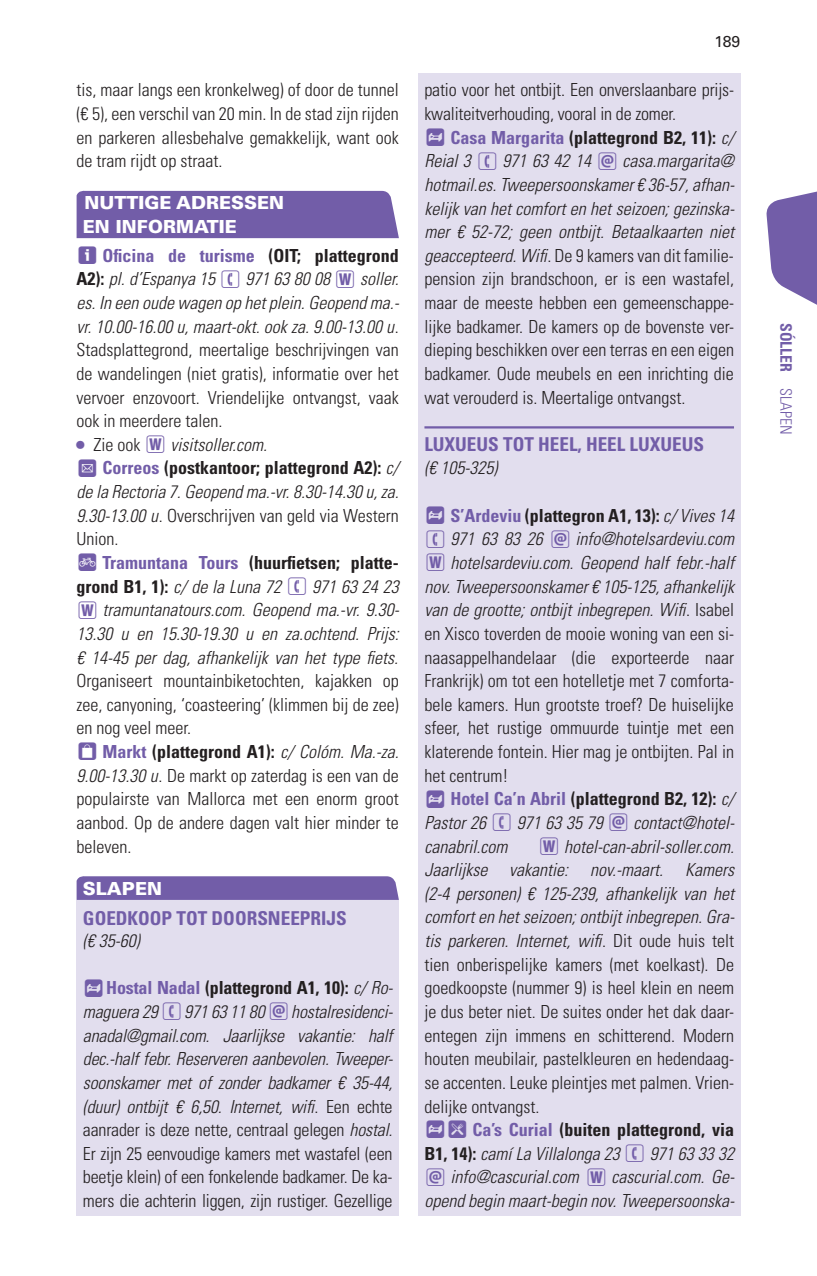
<style>
.page{position:relative;width:817px;height:1276px;background:#fff}
.page>*{position:absolute;margin:0;border:0;box-sizing:border-box;transform-origin:0 0}
.t1{font:700 condensed 19.12px "Univers LT Std";color:#725da8}
.t2{font:300 condensed 18px/23.6px "Univers LT Std";color:#231f20;text-align:justify}
.t3{font:italic 300 condensed 18px/23.6px "Univers LT Std";color:#231f20;text-align:justify}
.t4{font:700 condensed 18px/23.6px "Univers LT Std";color:#231f20}
.t5{font:900 18px/23.6px "Univers LT Std";color:#fff}
.t6{font:700 condensed 15.75px "Univers LT Std";color:#725da8}
.t7{font:15.75px "Univers LT Std";color:#231f20}
.t8{font:300 condensed 2.25px "Univers LT Std";color:#fff}
.s1{color:#725da8}
.s2{font-weight:300;font-style:italic}
.s3{font-style:italic}
.s4{font-weight:700;font-style:normal;font-stretch:normal;font-size:22.5px;color:#725da8}
.s5{font-style:normal}
.s6{font-weight:700;font-style:normal}
.s7{font-weight:700;color:#725da8}
.s8{font-weight:700}
.s9{font-weight:300}
</style>
<div class="page">
<svg style="left:766px;top:191px;width:50px;height:114px"></svg>
<div style="left:418px;top:73px;width:322px;height:1142px;background:#e2deee"></div>
<div style="left:77px;top:900px;width:322px;height:315px;background:#e2deee"></div>
<div style="left:77px;top:190px;width:322px;height:48px;background:#725da8"></div>
<svg style="left:77px;top:876px;width:322px;height:24px;background:#7560aa"></svg>
<hr style="left:424px;top:426px;width:309px;height:2px;background:#725da8">
<p class="t2" style="left:77px;top:78px;width:324px">tis, maar langs een kronkelweg) of door de tunnel (€ 5), een verschil van 20 min. In de stad zijn rijden en parkeren allesbehalve gemakkelijk, want ook de tram rijdt op straat.</p>
<p class="t5" style="left:83px;top:191px;width:203px">NUTTIGE ADRESSEN<br>EN INFORMATIE</p>
<p class="t4" style="left:77px;top:243px;width:324px;text-indent:26px"><span class="s1">Oficina de turisme</span> (OIT; plattegrond<br>A2): <span class="s2">pl. d’Espanya 15</span></p>
<p class="t2" style="left:77px;top:267px;width:324px;text-indent:169px"><span class="s3">971 63 80 08</span> <span class="s1">□</span> <span class="s3">soller. es. In een oude wagen op het plein. Geopend ma.- vr. 10.00-16.00 u, maart-okt. ook za. 9.00-13.00 u</span>.<br>Stadsplattegrond, meertalige beschrijvingen van de wandelingen (niet gratis), informatie over het vervoer enzovoort. Vriendelijke ontvangst, vaak ook in meerdere talen.</p>
<p class="t3" style="left:77px;top:433px;width:192px"><span class="s4">•</span> <span class="s5">Zie ook</span> <span class="s1">□</span> visitsoller.com.</p>
<p class="t4" style="left:102px;top:456px;width:298px"><span class="s1">Correos</span> (postkantoor; plattegrond A2): <span class="s2">c/</span></p>
<p class="t3" style="left:77px;top:480px;width:324px">de la Rectoria 7. Geopend ma.-vr. 8.30-14.30 u, za.</p>
<p class="t2" style="left:77px;top:503px;width:324px"><span class="s3">9.30-13.00 u</span>. Overschrijven van geld via Western</p>
<p class="t8" style="left:158px;top:519px;width:2px">`</p>
<p class="t2" style="left:77px;top:527px;width:43px">Union.</p>
<p class="t4" style="left:102px;top:551px;width:298px"><span class="s1">Tramuntana Tours</span> (huurfietsen; platte-</p>
<p class="t3" style="left:77px;top:574px;width:206px"><span class="s6">grond B1, 1):</span> c/ de la Luna 72</p>
<p class="t3" style="left:312px;top:575px;width:88px">971 63 24 23</p>
<p class="t3" style="left:77px;top:598px;width:324px"><span class="s1">□</span> tramuntanatours.com. Geopend ma.-vr. 9.30- 13.30 u en 15.30-19.30 u en za.ochtend. Prijs: € 14-45 per dag, afhankelijk van het type fiets.</p>
<p class="t2" style="left:77px;top:669px;width:324px">Organiseert mountainbiketochten, kajakken op zee, canyoning, ‘coasteering’ (klimmen bij de zee) en nog veel meer.</p>
<p class="t2" style="left:77px;top:740px;width:324px;text-align:right"><span class="s7">Markt</span> <span class="s8">(plattegrond A1):</span> <span class="s3">c/ Colóm. Ma.-za.<br>9.00-13.30 u</span>. De markt op zaterdag is een van de</p>
<p class="t8" style="left:158px;top:779px;width:2px">`</p>
<p class="t2" style="left:77px;top:787px;width:324px">populairste van Mallorca met een enorm groot aanbod. Op de andere dagen valt hier minder te beleven.</p>
<p class="t5" style="left:83px;top:876px;width:80px">SLAPEN</p>
<p class="t1" style="left:83px;top:906px;width:265px">GOEDKOOP TOT DOORSNEEPRIJS</p>
<p class="t3" style="left:83px;top:929px;width:58px">(€ 35-60)</p>
<p class="t4" style="left:83px;top:976px;width:311px"><span class="s1">★ Hostal Nadal</span> (plattegrond A1, 10): <span class="s2">c/ Ro&shy;maguera 29</span></p>
<p class="t3" style="left:83px;top:1000px;width:311px;text-indent:208px">hostalresidenci&shy;anadal@gmail.com. Jaarlijkse vakantie: half dec.-half febr. Reserveren aanbevolen. Tweeper&shy;soonskamer met of zonder badkamer € 35-44, (duur) ontbijt € 6,50. Internet, wifi<span class="s5">. Een echte</span></p>
<p class="t3" style="left:184px;top:1000px;width:82px">971 63 11 80</p>
<p class="t8" style="left:314px;top:1110px;width:2px">`</p>
<p class="t2" style="left:83px;top:1118px;width:311px">aanrader is deze nette, centraal gelegen <span class="s3">hostal.<br></span>Er zijn 25 eenvoudige kamers met wastafel (een beetje klein) of een fonkelende badkamer. De ka&shy;mers die achterin liggen, zijn rustiger. Gezellige</p>
<p class="t7" style="left:714px;top:32px;width:28px">189</p>
<p class="t2" style="left:424px;top:78px;width:311px">patio voor het ontbijt. Een onverslaanbare prijs&shy;kwaliteitverhouding, vooral in de zomer.</p>
<p class="t4" style="left:424px;top:125px;width:311px"><span class="s1">★ Casa Margarita</span> (plattegrond B2, 11): <span class="s2">c/<br>Reial 3</span></p>
<p class="t2" style="left:424px;top:149px;width:311px;text-indent:198px"><span class="s3">casa.margarita@ hotmail.es. Tweepersoonskamer € 36-57, afhan&shy;kelijk van het comfort en het seizoen; gezinska&shy;mer € 52-72; geen ontbijt. Betaalkaarten niet geaccepteerd. Wifi</span>. De 9 kamers van dit familie&shy;pension zijn brandschoon, er is een wastafel, maar de meeste hebben een gemeenschappe&shy;lijke badkamer. De kamers op de bovenste ver&shy;dieping beschikken over een terras en een eigen badkamer. Oude meubels en een inrichting die wat verouderd is. Meertalige ontvangst.</p>
<p class="t1" style="left:424px;top:432px;width:281px">LUXUEUS TOT HEEL, HEEL LUXUEUS</p>
<p class="t3" style="left:424px;top:456px;width:74px">(€ 105-325)</p>
<p class="t4" style="left:450px;top:503px;width:285px;text-indent:-26px"><span class="s1">★ S’Ardeviu</span> (plattegron A1, 13): <span class="s2">c/ Vives 14<br>971 63 83 26</span></p>
<p class="t3" style="left:502px;top:149px;width:90px">971 63 42 14</p>
<p class="t3" style="left:575px;top:527px;width:160px">info@hotelsardeviu.com</p>
<p class="t3" style="left:424px;top:551px;width:311px"><span class="s1">□</span> hotelsardeviu.com. Geopend half febr.-half nov. Tweepersoonskamer € 105-125, afhankelijk van de grootte; ontbijt inbegrepen. Wifi<span class="s5">. Isabel</span></p>
<p class="t8" style="left:685px;top:614px;width:2px">`</p>
<p class="t2" style="left:424px;top:622px;width:311px">en Xisco toverden de mooie woning van een si&shy;naasappelhandelaar (die exporteerde naar Frankrijk) om tot een hotelletje met 7 comforta&shy;bele kamers. Hun grootste troef? De huiselijke sfeer, het rustige ommuurde tuintje met een klaterende fontein. Hier mag je ontbijten. Pal in het centrum!</p>
<p class="t4" style="left:424px;top:787px;width:311px"><span class="s1">★ Hotel Ca’n Abril</span> (plattegrond B2, 12): <span class="s2">c/<br>Pastor 26</span></p>
<p class="t2" style="left:424px;top:811px;width:311px;text-indent:209px"><span class="s3">contact@hotel&shy;canabril.com</span> <span class="s1">□</span> <span class="s3">hotel-can-abril-soller.com.<br>Jaarlijkse vakantie: nov.-maart. Kamers (2-4 personen) € 125-239, afhankelijk van het comfort en het seizoen; ontbijt inbegrepen. Gra&shy;tis parkeren. Internet, wifi</span>. Dit oude huis telt tien onberispelijke kamers (met koelkast). De goedkoopste (nummer 9) is heel klein en neem je dus beter niet. De suites onder het dak daar&shy;entegen zijn immens en schitterend. Modern houten meubilair, pastelkleuren en hedendaag&shy;se accenten. Leuke pleintjes met palmen. Vrien&shy;delijke ontvangst.</p>
<p class="t4" style="left:424px;top:1118px;width:311px"><span class="s1">★ Ca’s Curial</span> (buiten plattegrond, via<br>B1, 14): <span class="s2">camí La Villalonga 23</span></p>
<p class="t3" style="left:516px;top:811px;width:88px">971 63 35 79</p>
<p class="t3" style="left:424px;top:1142px;width:311px;text-align:right">971 63 33 32<br>info@cascurial.com <span class="s1">□</span> cascurial.com. Ge&shy;opend begin maart-begin nov. Tweepersoonska-</p>
<p class="t6" style="left:795px;top:323px;width:113px;rotate:90deg">SÓLLER <span class="s9">SLAPEN</span></p>
</div>
